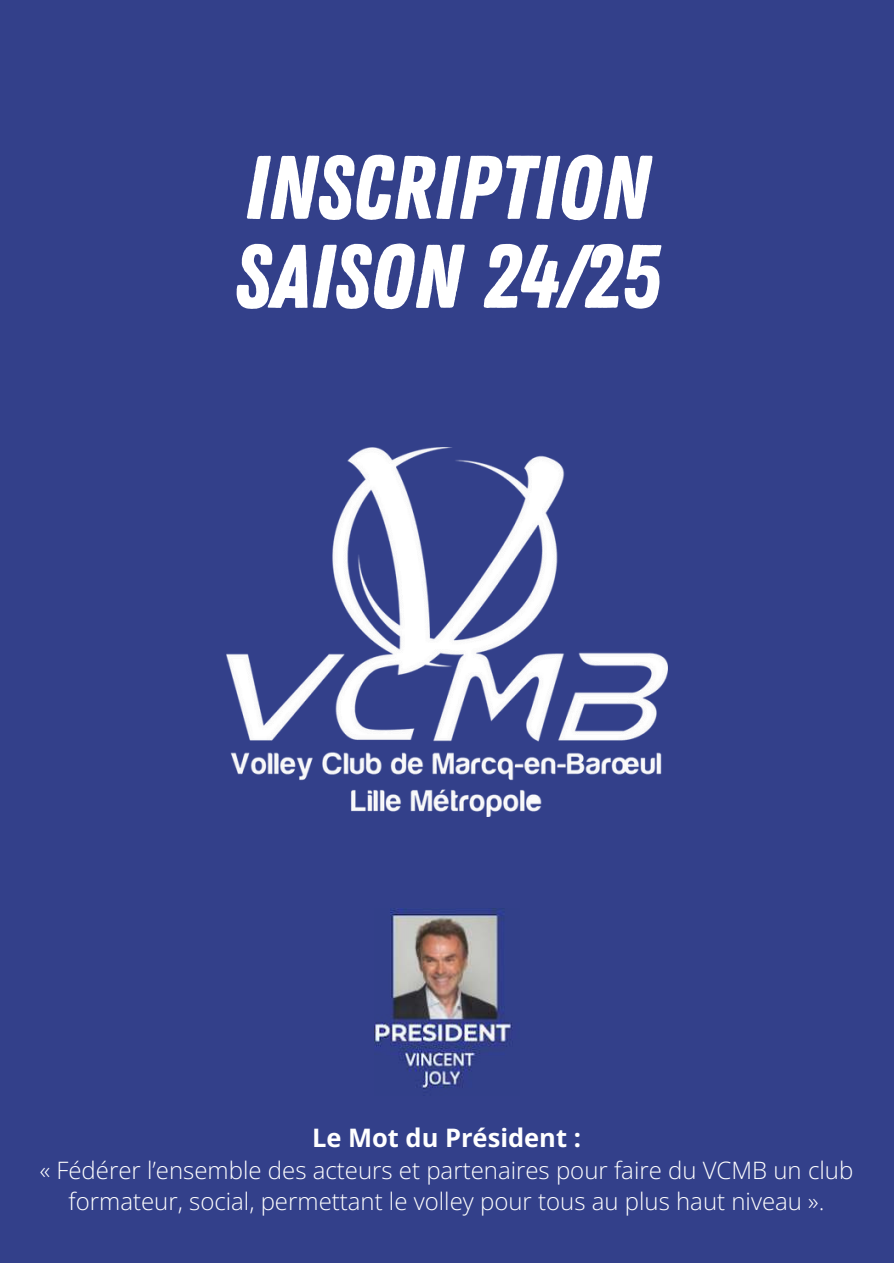
<style>
.page{position:relative;width:894px;height:1264px;background:#fff}
.page>*{position:absolute;margin:0;border:0;box-sizing:border-box;transform-origin:0 0}
.t1{font:89.85px/88.8px "Zing Rust Base";color:#fff}
.t2{font:700 25.5px "Open Sans";color:#fff}
.t3{font:300 24px/31.5px "Open Sans";color:#fff;text-align:center}
</style>
<div class="page">
<div style="left:0;top:0;width:892px;height:1262px;background:#33408a"></div>
<img style="left:227px;top:447px;width:440px;height:369px">
<img style="left:374px;top:908px;width:138px;height:181px">
<p class="t1" style="left:234px;top:145px;width:427px">INSCRIPTION<br>SAISON 24/25</p>
<p class="t2" style="left:312px;top:1119px;width:270px">Le Mot du Président :</p>
<p class="t3" style="left:40px;top:1153px;width:814px">« Fédérer l’ensemble des acteurs et partenaires pour faire du VCMB un club formateur, social, permettant le volley pour tous au plus haut niveau ».</p>
</div>
